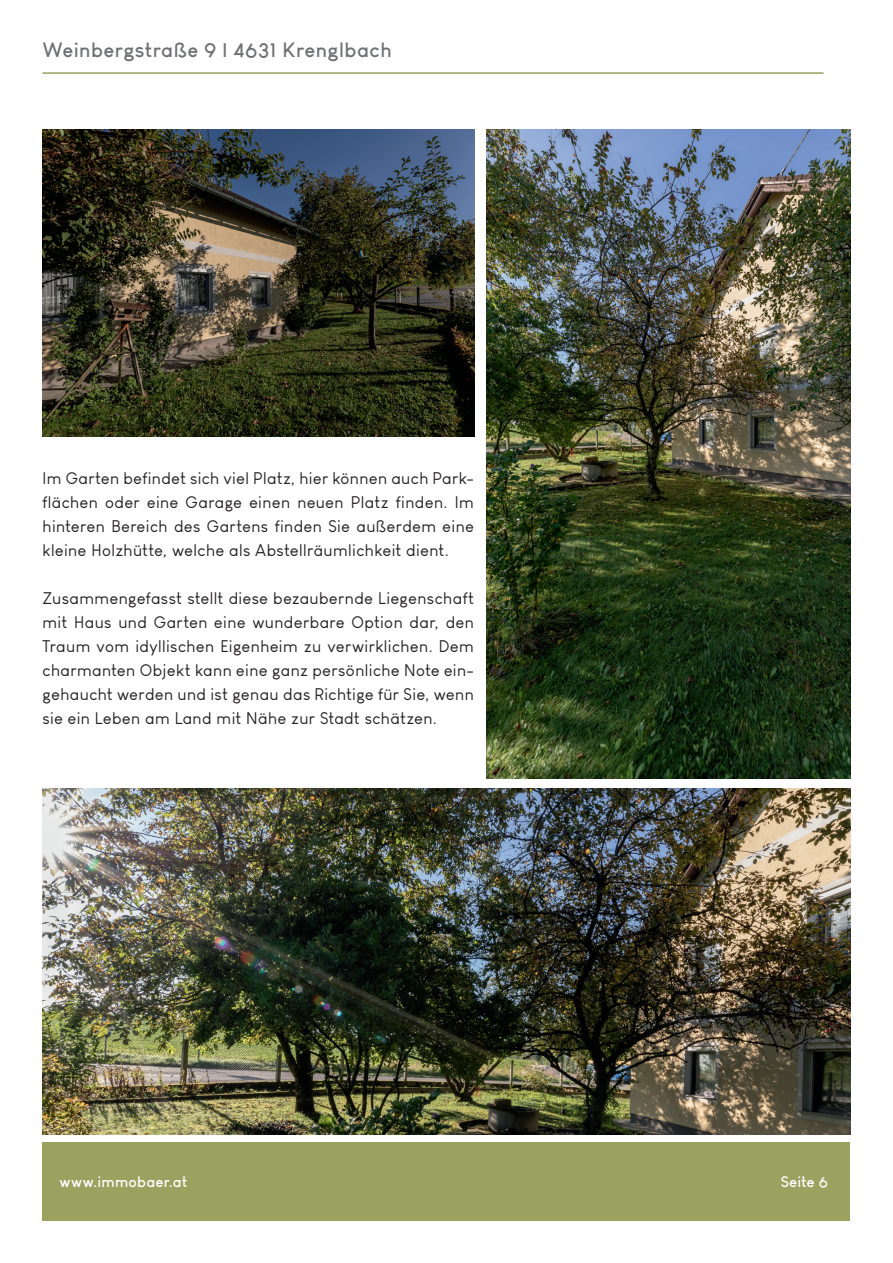
<style>
.page{position:relative;width:893px;height:1263px;background:#fff}
.page>*{position:absolute;margin:0;border:0;box-sizing:border-box;transform-origin:0 0}
.t1{font:700 20.25px "Louis George Cafe";letter-spacing:.02em;color:#6f7072}
.t2{font:16.5px/24px "Louis George Cafe";letter-spacing:.025em;color:#231f20;text-align:justify}
.t3{font:700 15px "Louis George Cafe";letter-spacing:.02em;color:#fff}
</style>
<div class="page">
<div style="left:43px;top:1142px;width:807px;height:78px;background:#9ba260"></div>
<hr style="left:43px;top:72px;width:780px;height:2px;background:#9ba260">
<img style="left:43px;top:130px;width:432px;height:307px">
<img style="left:43px;top:788px;width:807px;height:346px">
<img style="left:487px;top:130px;width:363px;height:648px">
<p class="t1" style="left:43px;top:37px;width:351px">Weinbergstraße 9 | 4631 Krenglbach</p>
<p class="t2" style="left:43px;top:466px;width:433px">Im Garten befindet sich viel Platz, hier können auch Park&shy;flächen oder eine Garage einen neuen Platz finden. Im hinteren Bereich des Gartens finden Sie außerdem eine kleine Holzhütte, welche als Abstellräumlichkeit dient.</p>
<p class="t2" style="left:43px;top:586px;width:433px">Zusammengefasst stellt diese bezaubernde Liegenschaft mit Haus und Garten eine wunderbare Option dar, den Traum vom idyllischen Eigenheim zu verwirklichen. Dem charmanten Objekt kann eine ganz persönliche Note ein&shy;gehaucht werden und ist genau das Richtige für Sie, wenn sie ein Leben am Land mit Nähe zur Stadt schätzen.</p>
<p class="t3" style="left:60px;top:1172px;width:129px">www.immobaer.at</p>
<p class="t3" style="left:781px;top:1172px;width:49px">Seite 6</p>
</div>
